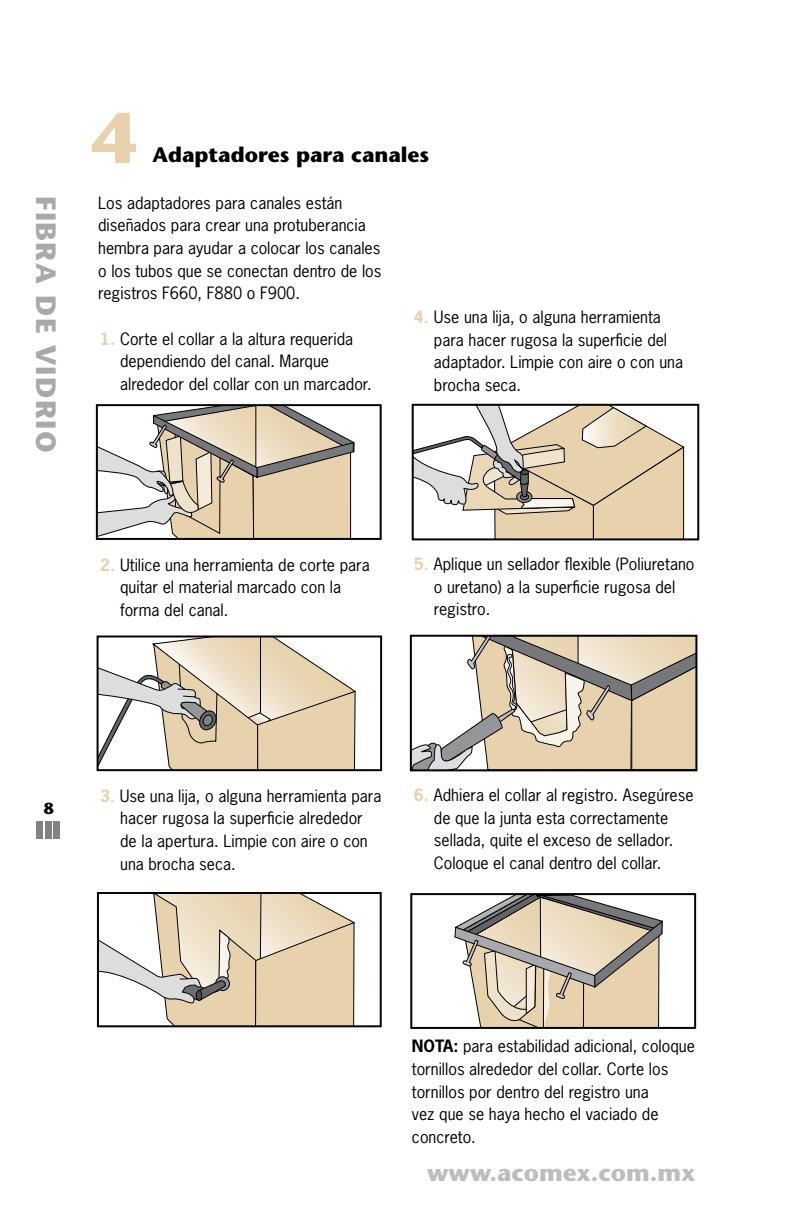
<style>
.page{position:relative;width:792px;height:1224px;background:#fff}
.page>*{position:absolute;margin:0;border:0;box-sizing:border-box;transform-origin:0 0}
.t1{font:700 72px "Stone Sans";color:#e7d2ad}
.t2{font:700 28px "Stone Sans";letter-spacing:.05em;color:#a7a9ac}
.t3{font:700 24px "Stone Sans";color:#bcbdbf}
.t4{font:700 21px "Stone Sans";color:#000}
.t5{font:16px/22.6px "News Gothic";color:#000}
.s1{font-weight:700;color:#e7d2ad}
.s2{font-weight:700}
</style>
<div class="page">
<div style="left:36px;top:821px;width:7px;height:18px;background:#808284"></div>
<div style="left:45px;top:821px;width:7px;height:18px;background:#808284"></div>
<div style="left:53px;top:821px;width:7px;height:18px;background:#808284"></div>
<svg style="left:409px;top:634px;width:287px;height:138px"></svg>
<svg style="left:696px;top:634px;width:2px;height:138px"></svg>
<div style="left:410px;top:635px;width:287px;height:136px;border:2px solid #000"></div>
<svg style="left:100px;top:639px;width:256px;height:129px"></svg>
<svg style="left:96px;top:635px;width:2px;height:137px"></svg>
<svg style="left:97px;top:770px;width:286px;height:2px"></svg>
<div style="left:97px;top:636px;width:285px;height:135px;border:2px solid #000"></div>
<svg style="left:100px;top:895px;width:255px;height:129px"></svg>
<div style="left:196px;top:990px;width:6px;height:10px;background:#4c4d4f;border-radius:50%"></div>
<div style="left:196px;top:990px;width:6px;height:11px;border:1px solid #000;border-radius:50%"></div>
<svg style="left:97px;top:1027px;width:285px;height:1px"></svg>
<div style="left:97px;top:892px;width:285px;height:135px;border:2px solid #000"></div>
<svg style="left:686px;top:403px;width:14px;height:1px"></svg>
<svg style="left:686px;top:539px;width:14px;height:2px"></svg>
<svg style="left:413px;top:403px;width:273px;height:138px"></svg>
<div style="left:412px;top:404px;width:287px;height:136px;border:2px solid #000"></div>
<svg style="left:99px;top:407px;width:256px;height:130px"></svg>
<div style="left:96px;top:404px;width:286px;height:136px;border:2px solid #000"></div>
<svg style="left:454px;top:896px;width:209px;height:130px;background:#cfc4b0"></svg>
<div style="left:410px;top:893px;width:286px;height:136px;border:2px solid #000"></div>
<h2 class="t2" style="left:63px;top:196px;width:258px;rotate:90deg">FIBRA DE VIDRIO</h2>
<h1 class="t1" style="left:92px;top:95px;width:46px">4</h1>
<p class="t5" style="left:98px;top:191px;width:285px">Los adaptadores para canales están diseñados para crear una protuberancia hembra para ayudar a colocar los canales o los tubos que se conectan dentro de los registros F660, F880 o F900.</p>
<p class="t5" style="left:120px;top:327px;width:253px;text-indent:-20px"><span class="s1">1.</span> Corte el collar a la altura requerida dependiendo del canal. Marque alrededor del collar con un marcador.</p>
<h3 class="t4" style="left:153px;top:142px;width:278px">Adaptadores para canales</h3>
<p class="t5" style="left:434px;top:305px;width:251px;text-indent:-20px"><span class="s1">4.</span> Use una lija, o alguna herramienta para hacer rugosa la superficie del adaptador. Limpie con aire o con una brocha seca.</p>
<p class="t5" style="left:120px;top:553px;width:251px;text-indent:-20px"><span class="s1">2.</span> Utilice una herramienta de corte para quitar el material marcado con la forma del canal.</p>
<p class="t5" style="left:434px;top:552px;width:262px;text-indent:-20px"><span class="s1">5.</span> Aplique un sellador flexible (Poliuretano o uretano) a la superficie rugosa del registro.</p>
<p class="t5" style="left:120px;top:784px;width:263px;text-indent:-20px"><span class="s1">3.</span> Use una lija, o alguna herramienta para hacer rugosa la superficie alrededor de la apertura. Limpie con aire o con una brocha seca.</p>
<p class="t5" style="left:434px;top:783px;width:261px;text-indent:-20px"><span class="s1">6.</span> Adhiera el collar al registro. Asegúrese de que la junta esta correctamente sellada, quite el exceso de sellador.<br>Coloque el canal dentro del collar.</p>
<p class="t5" style="left:412px;top:1034px;width:284px"><span class="s2">NOTA:</span> para estabilidad adicional, coloque tornillos alrededor del collar. Corte los tornillos por dentro del registro una<br>vez que se haya hecho el vaciado de concreto.</p>
<h3 class="t3" style="left:427px;top:1158px;width:270px">www.acomex.com.mx</h3>
</div>
